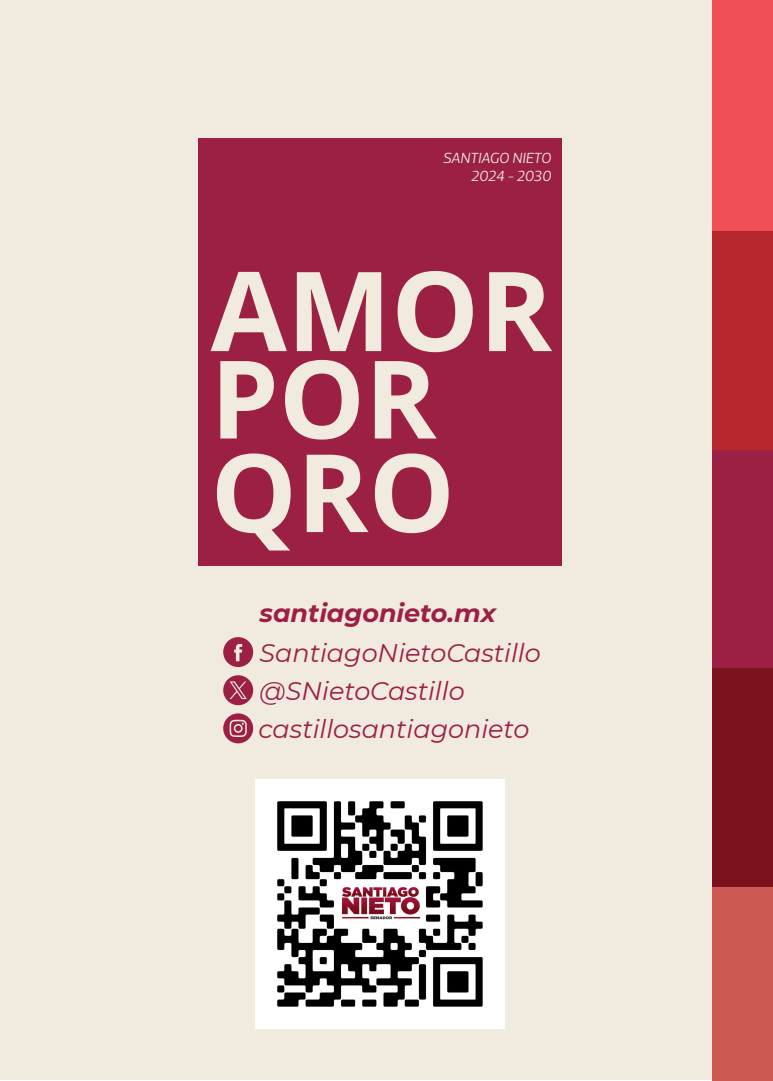
<style>
.page{position:relative;width:773px;height:1081px;background:#fff}
.page>*{position:absolute;margin:0;border:0;box-sizing:border-box;transform-origin:0 0}
.t1{font:700 110.5px "Open Sans";color:#f0eadf}
.t2{font:700 108.38px/93.5px "Open Sans";color:#f0eadf}
.t3{font:italic 25.5px "Montserrat";color:#9c1f44}
.t4{font:italic 700 25.5px "Montserrat";color:#9c1f44}
.t5{font:italic 300 14.88px/17.9px "Acto";letter-spacing:-.015em;color:#f0eadf;text-align:right}
</style>
<div class="page">
<div style="left:0;top:0;width:761px;height:1080px;background:#f0eadf"></div>
<div style="left:711px;top:0;width:61px;height:231px;background:#ef4f55"></div>
<div style="left:711px;top:231px;width:61px;height:219px;background:#b6282d"></div>
<div style="left:711px;top:450px;width:61px;height:218px;background:#9c1f44"></div>
<div style="left:711px;top:668px;width:61px;height:219px;background:#7a111d"></div>
<div style="left:711px;top:887px;width:61px;height:194px;background:#cc5a53"></div>
<div style="left:198px;top:139px;width:364px;height:427px;background:#9c1f44"></div>
<img style="left:255px;top:779px;width:250px;height:250px">
<svg style="left:223px;top:675px;width:30px;height:30px"></svg>
<svg style="left:223px;top:637px;width:30px;height:30px"></svg>
<svg style="left:223px;top:713px;width:30px;height:30px"></svg>
<p class="t5" style="left:443px;top:149px;width:110px">SANTIAGO NIETO<br>2024 - 2030</p>
<h1 class="t1" style="left:210px;top:233px;width:343px">AMOR</h1>
<h2 class="t2" style="left:210px;top:350px;width:246px">POR<br>QRO</h2>
<p class="t4" style="left:259px;top:594px;width:238px">santiagonieto.mx</p>
<p class="t3" style="left:259px;top:636px;width:283px">SantiagoNietoCastillo</p>
<p class="t3" style="left:259px;top:673px;width:206px">@SNietoCastillo</p>
<p class="t3" style="left:258px;top:711px;width:272px">castillosantiagonieto</p>
</div>
